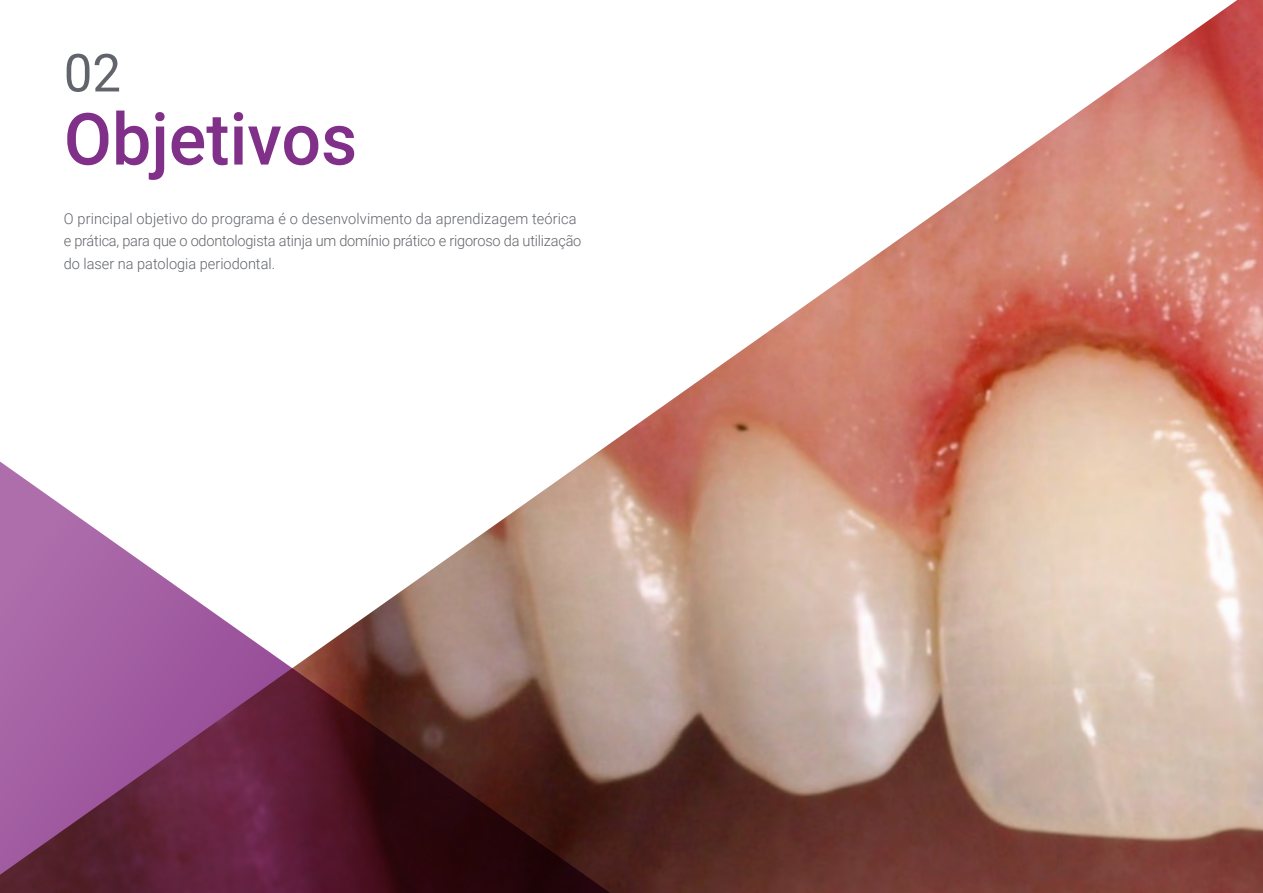
<style>
.page{position:relative;width:1263px;height:893px;background:#fff}
.page>*{position:absolute;margin:0;border:0;box-sizing:border-box;transform-origin:0 0}
.t1{font:500 72px "Roboto";color:#813089}
.t2{font:52.5px "Roboto";color:#61646a}
.t3{font:300 15px/22.5px "Roboto";color:#61646a}
</style>
<div class="page">
<img style="left:606px;top:0;width:657px;height:893px">
<svg style="left:0;top:446px;width:640px;height:447px"></svg>
<h2 class="t2" style="left:64px;top:36px;width:59px">02</h2>
<h1 class="t1" style="left:64px;top:89px;width:295px">Objetivos</h1>
<p class="t3" style="left:64px;top:207px;width:519px">O principal objetivo do programa é o desenvolvimento da aprendizagem teórica e prática, para que o odontologista atinja um domínio prático e rigoroso da utilização do laser na patologia periodontal.</p>
</div>
